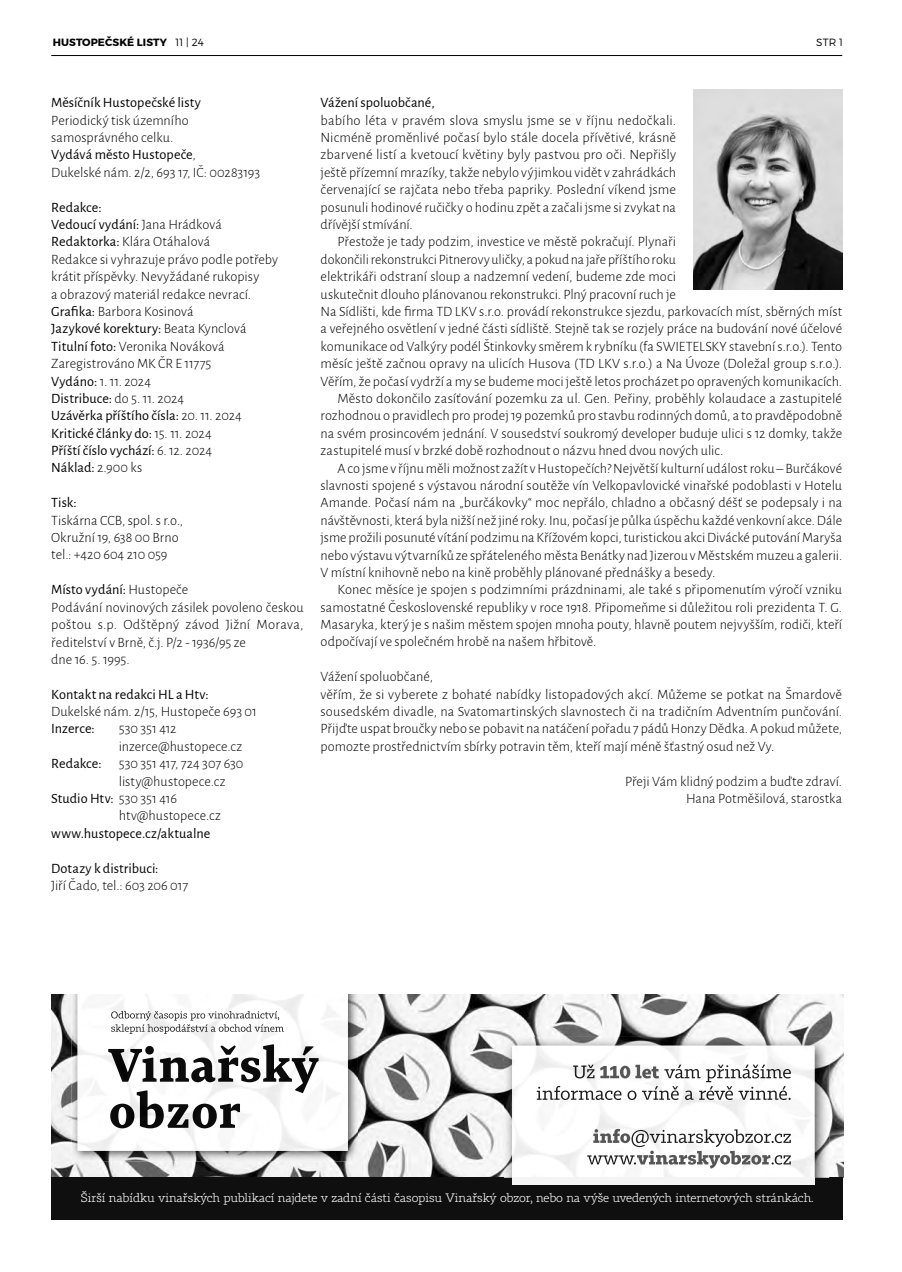
<style>
.page{position:relative;width:902px;height:1272px;background:#fff}
.page>*{position:absolute;margin:0;border:0;box-sizing:border-box;transform-origin:0 0}
.t1{font:300 14.25px/17.4px "Alegreya Sans";color:#000}
.t2{font:14.25px "Alegreya Sans";color:#000}
.t3{font:300 12px "Tabac Slab";letter-spacing:-.01em;color:#fff}
.t4{font:700 10.5px "Montserrat";letter-spacing:.01em;color:#000}
.t5{font:300 10.5px "Montserrat";color:#000}
.s1{font-weight:300}
.s2{font-weight:400}
</style>
<div class="page">
<hr style="left:51px;top:55px;width:791px;height:1px;background:#000">
<svg style="left:51px;top:994px;width:792px;height:184px;fill:#f2f2f2"></svg>
<img style="left:72px;top:994px;width:286px;height:167px">
<img style="left:78px;top:994px;width:270px;height:157px">
<svg style="left:111px;top:1011px;width:173px;height:23px"></svg>
<img style="left:108px;top:1049px;width:34px;height:33px">
<img style="left:143px;top:1046px;width:14px;height:36px">
<img style="left:160px;top:1057px;width:29px;height:25px">
<img style="left:191px;top:1057px;width:24px;height:25px">
<img style="left:218px;top:1045px;width:20px;height:37px">
<img style="left:241px;top:1057px;width:19px;height:25px">
<img style="left:263px;top:1044px;width:29px;height:38px">
<img style="left:292px;top:1046px;width:27px;height:47px">
<img style="left:110px;top:1103px;width:24px;height:25px">
<img style="left:137px;top:1090px;width:27px;height:38px">
<img style="left:167px;top:1104px;width:21px;height:24px">
<img style="left:193px;top:1103px;width:24px;height:25px">
<img style="left:220px;top:1103px;width:20px;height:25px">
<div style="left:51px;top:1178px;width:792px;height:42px;background:#0f0f0f"></div>
<img style="left:504px;top:1037px;width:325px;height:148px">
<img style="left:512px;top:1046px;width:302px;height:132px">
<div style="left:512px;top:1178px;width:302px;height:7px;background:#f4f4f4"></div>
<img style="left:771px;top:1155px;width:20px;height:10px">
<img style="left:637px;top:1150px;width:134px;height:18px">
<img style="left:587px;top:1155px;width:49px;height:9px">
<img style="left:631px;top:1129px;width:160px;height:18px">
<img style="left:593px;top:1129px;width:37px;height:14px">
<img style="left:561px;top:1090px;width:230px;height:10px">
<img style="left:664px;top:1064px;width:127px;height:18px">
<img style="left:600px;top:1065px;width:59px;height:13px">
<img style="left:573px;top:1064px;width:21px;height:14px">
<img style="left:693px;top:90px;width:149px;height:199px">
<p class="t4" style="left:53px;top:36px;width:153px">HUSTOPEČSKÉ LISTY <span class="s1">11 | 24</span></p>
<p class="t5" style="left:816px;top:36px;width:28px">STR 1</p>
<p class="t2" style="left:51px;top:94px;width:151px">Měsíčník Hustopečské listy</p>
<p class="t1" style="left:51px;top:112px;width:210px">Periodický tisk územního samosprávného celku.<br><span class="s2">Vydává město Hustopeče</span>,<br>Dukelské nám. 2/2, 693 17, IČ: 00283193</p>
<p class="t1" style="left:51px;top:199px;width:228px"><span class="s2">Redakce:<br>Vedoucí vydání:</span> Jana Hrádková<br><span class="s2">Redaktorka:</span> Klára Otáhalová<br>Redakce si vyhrazuje právo podle potřeby krátit příspěvky. Nevyžádané rukopisy<br>a obrazový materiál redakce nevrací.<br><span class="s2">Grafika:</span> Barbora Kosinová<br><span class="s2">Jazykové korektury:</span> Beata Kynclová<br><span class="s2">Titulní foto:</span> Veronika Nováková<br>Zaregistrováno MK ČR E 11775<br><span class="s2">Vydáno:</span> 1. 11. 2024<br><span class="s2">Distribuce:</span> do 5. 11. 2024<br><span class="s2">Uzávěrka příštího čísla:</span> 20. 11. 2024<br><span class="s2">Kritické články do:</span> 15. 11. 2024<br><span class="s2">Příští číslo vychází:</span> 6. 12. 2024<br><span class="s2">Náklad:</span> 2.900 ks</p>
<p class="t2" style="left:51px;top:494px;width:27px">Tisk:</p>
<p class="t1" style="left:51px;top:512px;width:133px">Tiskárna CCB, spol. s r.o.,<br>Okružní 19, 638 00 Brno tel.: +420 604 210 059</p>
<p class="t1" style="left:51px;top:581px;width:254px"><span class="s2">Místo vydání:</span> Hustopeče<br>Podávání novinových zásilek povoleno českou poštou s.p. Odštěpný závod Jižní Morava, ředitelství v Brně, č.j. P/2 - 1936/95 ze<br>dne 16. 5. 1995.</p>
<p class="t2" style="left:51px;top:686px;width:159px">Kontakt na redakci HL a Htv:</p>
<p class="t1" style="left:51px;top:703px;width:207px">Dukelské nám. 2/15, Hustopeče 693 01</p>
<p class="t2" style="left:51px;top:721px;width:45px">Inzerce:</p>
<p class="t1" style="left:119px;top:720px;width:59px">530 351 412</p>
<p class="t1" style="left:119px;top:738px;width:125px">inzerce@hustopece.cz</p>
<p class="t1" style="left:51px;top:755px;width:194px"><span class="s2">Redakce:</span> 530 351 417, 724 307 630</p>
<p class="t1" style="left:119px;top:773px;width:108px">listy@hustopece.cz</p>
<p class="t2" style="left:51px;top:790px;width:127px">Studio Htv: <span class="s1">530 351 416</span></p>
<p class="t1" style="left:119px;top:807px;width:104px">htv@hustopece.cz</p>
<p class="t2" style="left:51px;top:825px;width:161px">www.hustopece.cz/aktualne</p>
<p class="t2" style="left:51px;top:860px;width:109px">Dotazy k distribuci:</p>
<p class="t1" style="left:51px;top:877px;width:138px">Jiří Čado, tel.: 603 206 017</p>
<p class="t2" style="left:321px;top:94px;width:115px">Vážení spoluobčané,</p>
<p class="t1" style="left:321px;top:112px;width:357px;text-align:justify">babího léta v pravém slova smyslu jsme se v říjnu nedočkali.<br>Nicméně proměnlivé počasí bylo stále docela přívětivé, krásně zbarvené listí a kvetoucí květiny byly pastvou pro oči. Nepřišly ještě přízemní mrazíky, takže nebylo výjimkou vidět v zahrádkách červenající se rajčata nebo třeba papriky. Poslední víkend jsme posunuli hodinové ručičky o hodinu zpět a začali jsme si zvykat na dřívější stmívání.</p>
<p class="t1" style="left:338px;top:233px;width:340px">Přestože je tady podzim, investice ve městě pokračují. Plynaři</p>
<p class="t1" style="left:321px;top:251px;width:357px">dokončili rekonstrukci Pitnerovy uličky, a pokud na jaře příštího roku</p>
<p class="t1" style="left:321px;top:268px;width:357px">elektrikáři odstraní sloup a nadzemní vedení, budeme zde moci</p>
<p class="t1" style="left:321px;top:286px;width:357px">uskutečnit dlouho plánovanou rekonstrukci. Plný pracovní ruch je</p>
<p class="t1" style="left:321px;top:303px;width:523px">Na Sídlišti, kde firma TD LKV s.r.o. provádí rekonstrukce sjezdu, parkovacích míst, sběrných míst</p>
<p class="t1" style="left:321px;top:320px;width:523px">a veřejného osvětlení v jedné části sídliště. Stejně tak se rozjely práce na budování nové účelové</p>
<p class="t1" style="left:321px;top:338px;width:523px">komunikace od Valkýry podél Štinkovky směrem k rybníku (fa SWIETELSKY stavební s.r.o.). Tento</p>
<p class="t1" style="left:321px;top:355px;width:523px">měsíc ještě začnou opravy na ulicích Husova (TD LKV s.r.o.) a Na Úvoze (Doležal group s.r.o.).</p>
<p class="t1" style="left:321px;top:373px;width:523px">Věřím, že počasí vydrží a my se budeme moci ještě letos procházet po opravených komunikacích.</p>
<p class="t1" style="left:338px;top:390px;width:506px">Město dokončilo zasíťování pozemku za ul. Gen. Peřiny, proběhly kolaudace a zastupitelé</p>
<p class="t1" style="left:321px;top:407px;width:523px">rozhodnou o pravidlech pro prodej 19 pozemků pro stavbu rodinných domů, a to pravděpodobně</p>
<p class="t1" style="left:321px;top:425px;width:523px">na svém prosincovém jednání. V sousedství soukromý developer buduje ulici s 12 domky, takže</p>
<p class="t1" style="left:321px;top:442px;width:404px">zastupitelé musí v brzké době rozhodnout o názvu hned dvou nových ulic.</p>
<p class="t1" style="left:338px;top:460px;width:506px">A co jsme v říjnu měli možnost zažít v Hustopečích? Největší kulturní událost roku – Burčákové</p>
<p class="t1" style="left:321px;top:477px;width:523px">slavnosti spojené s výstavou národní soutěže vín Velkopavlovické vinařské podoblasti v Hotelu</p>
<p class="t1" style="left:321px;top:494px;width:523px">Amande. Počasí nám na „burčákovky“ moc nepřálo, chladno a občasný déšť se podepsaly i na</p>
<p class="t1" style="left:321px;top:512px;width:523px">návštěvnosti, která byla nižší než jiné roky. Inu, počasí je půlka úspěchu každé venkovní akce. Dále</p>
<p class="t1" style="left:321px;top:529px;width:523px">jsme prožili posunuté vítání podzimu na Křížovém kopci, turistickou akci Divácké putování Maryša</p>
<p class="t1" style="left:321px;top:546px;width:523px">nebo výstavu výtvarníků ze spřáteleného města Benátky nad Jizerou v Městském muzeu a galerii.</p>
<p class="t1" style="left:321px;top:564px;width:396px">V místní knihovně nebo na kině proběhly plánované přednášky a besedy.</p>
<p class="t1" style="left:338px;top:581px;width:506px">Konec měsíce je spojen s podzimními prázdninami, ale také s připomenutím výročí vzniku</p>
<p class="t1" style="left:321px;top:599px;width:523px">samostatné Československé republiky v roce 1918. Připomeňme si důležitou roli prezidenta T. G.</p>
<p class="t1" style="left:321px;top:616px;width:523px">Masaryka, který je s našim městem spojen mnoha pouty, hlavně poutem nejvyšším, rodiči, kteří</p>
<p class="t1" style="left:321px;top:633px;width:277px">odpočívají ve společném hrobě na našem hřbitově.</p>
<p class="t1" style="left:321px;top:668px;width:523px">Vážení spoluobčané,<br>věřím, že si vyberete z bohaté nabídky listopadových akcí. Můžeme se potkat na Šmardově sousedském divadle, na Svatomartinských slavnostech či na tradičním Adventním punčování.<br>Přijďte uspat broučky nebo se pobavit na natáčení pořadu 7 pádů Honzy Dědka. A pokud můžete, pomozte prostřednictvím sbírky potravin těm, kteří mají méně šťastný osud než Vy.</p>
<p class="t1" style="left:625px;top:773px;width:219px;text-align:right">Přeji Vám klidný podzim a buďte zdraví.<br>Hana Potměšilová, starostka</p>
<p class="t3" style="left:81px;top:1191px;width:734px">Širší nabídku vinařských publikací najdete v zadní části časopisu Vinařský obzor, nebo na výše uvedených internetových stránkách.</p>
</div>
